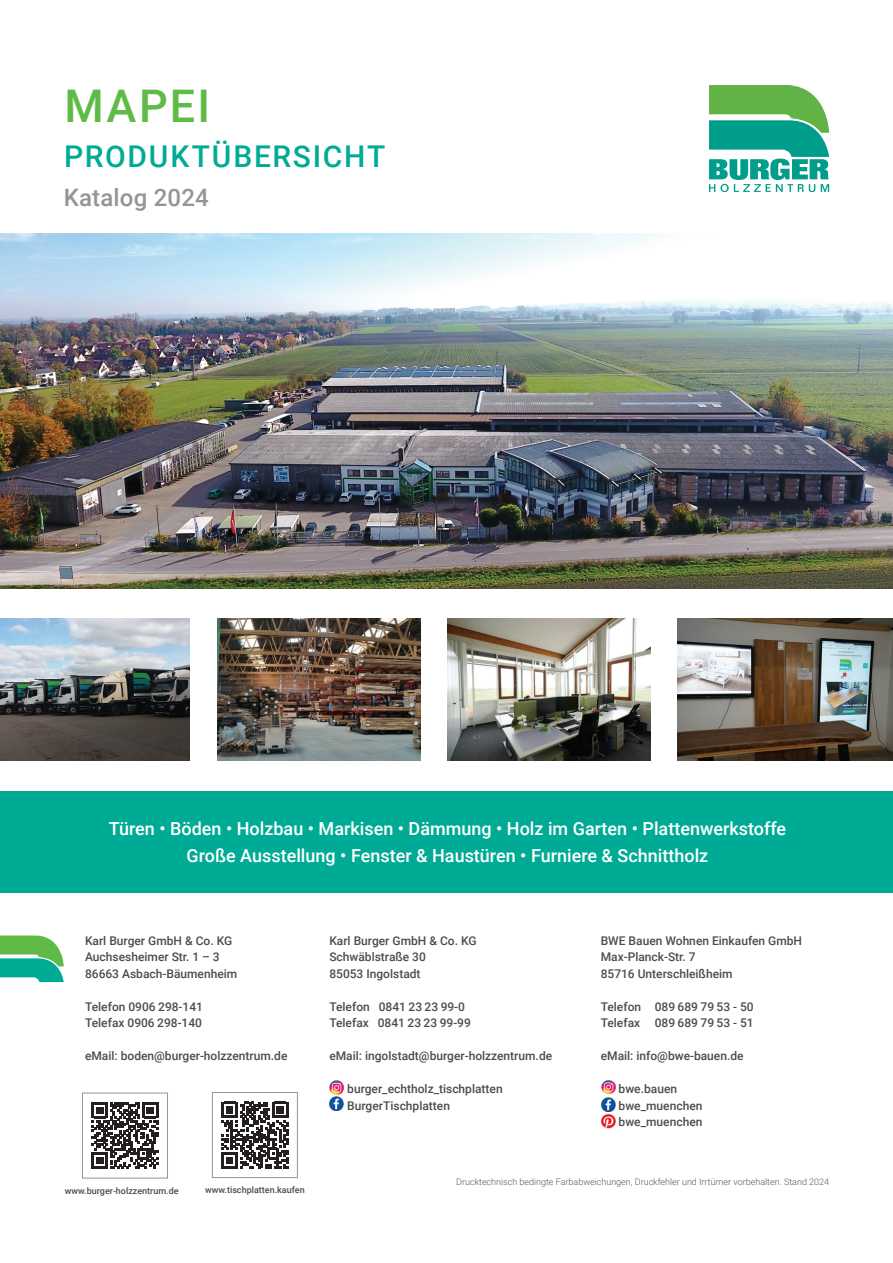
<style>
.page{position:relative;width:893px;height:1263px;background:#fff}
.page>*{position:absolute;margin:0;border:0;box-sizing:border-box;transform-origin:0 0}
.t1{font:500 45px "Roboto";letter-spacing:.055em;color:#60bb46}
.t2{font:500 30px "Roboto";letter-spacing:.055em;color:#00ab95}
.t3{font:500 24px "Roboto";letter-spacing:.005em;color:#939598}
.t4{font:500 18px/27px "Roboto";color:#fff;text-align:center}
.t5{font:500 12px/16.5px "Roboto";color:#4c4c4c}
.t6{font:300 9px "Roboto";color:#57585a}
.t7{font:500 9px "Roboto";color:#4c4c4c}
</style>
<div class="page">
<div style="left:0;top:791px;width:893px;height:102px;background:#00ab95"></div>
<img style="left:678px;top:618px;width:215px;height:142px">
<img style="left:447px;top:618px;width:203px;height:142px">
<img style="left:0;top:234px;width:893px;height:355px">
<img style="left:0;top:618px;width:190px;height:142px">
<img style="left:217px;top:618px;width:203px;height:142px">
<svg style="left:0;top:935px;width:64px;height:47px"></svg>
<img style="left:329px;top:1080px;width:15px;height:31px">
<img style="left:601px;top:1080px;width:15px;height:14px">
<img style="left:601px;top:1097px;width:15px;height:14px">
<img style="left:601px;top:1114px;width:15px;height:14px">
<svg style="left:709px;top:85px;width:120px;height:106px"></svg>
<svg style="left:92px;top:1102px;width:66px;height:67px"></svg>
<div style="left:82px;top:1093px;width:86px;height:85px;border:1px solid #939598"></div>
<svg style="left:222px;top:1102px;width:66px;height:66px"></svg>
<div style="left:212px;top:1092px;width:86px;height:86px;border:1px solid #939598"></div>
<h1 class="t1" style="left:65px;top:75px;width:147px">MAPEI</h1>
<h2 class="t2" style="left:64px;top:135px;width:323px">PRODUKTÜBERSICHT</h2>
<h3 class="t3" style="left:64px;top:181px;width:146px">Katalog 2024</h3>
<h3 class="t4" style="left:109px;top:815px;width:679px">Türen • Böden • Holzbau • Markisen • Dämmung • Holz im Garten • Plattenwerkstoffe<br>Große Ausstellung • Fenster &amp; Haustüren • Furniere &amp; Schnittholz</h3>
<p class="t5" style="left:85px;top:931px;width:154px">Karl Burger GmbH &amp; Co. KG<br>Auchsesheimer Str. 1 – 3<br>86663 Asbach-Bäumenheim</p>
<p class="t5" style="left:85px;top:997px;width:119px">Telefon 0906 298-141<br>Telefax 0906 298-140</p>
<p class="t5" style="left:85px;top:1047px;width:204px">eMail: boden@burger-holzzentrum.de</p>
<p class="t7" style="left:65px;top:1184px;width:115px">www.burger-holzzentrum.de</p>
<p class="t7" style="left:205px;top:1184px;width:101px">www.tischplatten.kaufen</p>
<p class="t5" style="left:329px;top:931px;width:149px">Karl Burger GmbH &amp; Co. KG<br>Schwäblstraße 30<br>85053 Ingolstadt</p>
<p class="t5" style="left:329px;top:997px;width:143px">Telefon 0841 23 23 99-0<br>Telefax 0841 23 23 99-99</p>
<p class="t5" style="left:329px;top:1047px;width:224px">eMail: ingolstadt@burger-holzzentrum.de</p>
<p class="t5" style="left:347px;top:1080px;width:157px">burger_echtholz_tischplatten<br>BurgerTischplatten</p>
<p class="t5" style="left:601px;top:931px;width:203px">BWE Bauen Wohnen Einkaufen GmbH<br>Max-Planck-Str. 7<br>85716 Unterschleißheim</p>
<p class="t5" style="left:601px;top:997px;width:155px">Telefon 089 689 79 53 - 50<br>Telefax 089 689 79 53 - 51</p>
<p class="t5" style="left:601px;top:1047px;width:144px">eMail: info@bwe-bauen.de</p>
<p class="t5" style="left:619px;top:1080px;width:85px">bwe.bauen bwe_muenchen bwe_muenchen</p>
<p class="t6" style="left:456px;top:1175px;width:374px">Drucktechnisch bedingte Farbabweichungen, Druckfehler und Irrtümer vorbehalten. Stand 2024</p>
</div>
